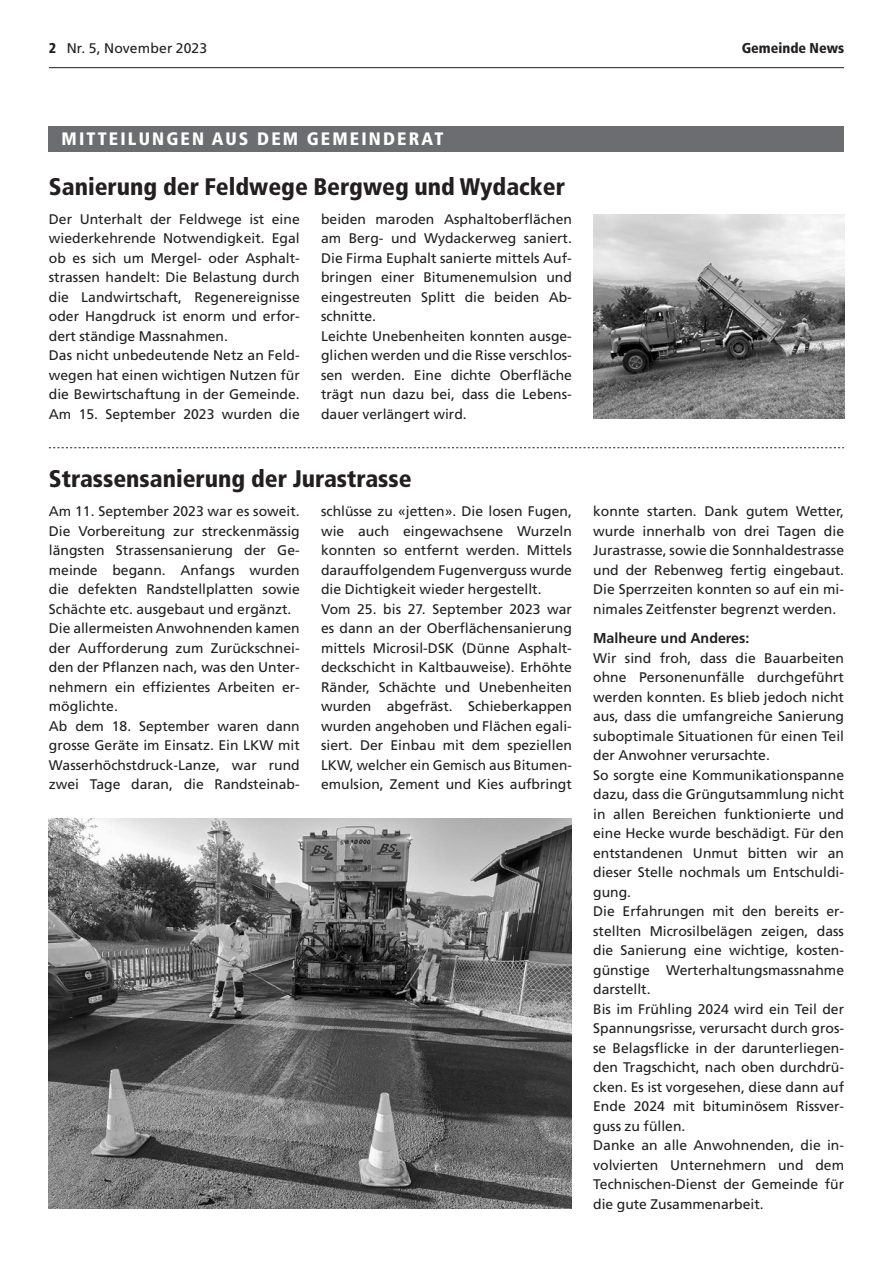
<style>
.page{position:relative;width:893px;height:1263px;background:#fff}
.page>*{position:absolute;margin:0;border:0;box-sizing:border-box;transform-origin:0 0}
.t1{font:900 condensed 24px "Frutiger LT Std";color:#231f20}
.t2{font:900 condensed 18px "Frutiger LT Std";letter-spacing:.12em;color:#fff}
.t3{font:700 14.25px "Frutiger LT Std";color:#231f20}
.t4{font:900 condensed 14.25px "Frutiger LT Std";color:#231f20}
.t5{font:13.95px/19.5px "Frutiger LT Std";color:#231f20}
.s1{font-weight:900;font-stretch:condensed;font-size:14.25px}
</style>
<div class="page">
<hr style="left:49px;top:67px;width:795px;height:1px;background:#231f20">
<div style="left:49px;top:126px;width:795px;height:26px;background:#6c6d70"></div>
<img style="left:49px;top:819px;width:523px;height:390px">
<img style="left:593px;top:214px;width:251px;height:205px">
<svg style="left:49px;top:447px;width:795px;height:1px"></svg>
<p class="t5" style="left:49px;top:39px;width:160px"><span class="s1">2</span> Nr. 5, November 2023</p>
<p class="t4" style="left:742px;top:40px;width:104px">Gemeinde News</p>
<p class="t2" style="left:62px;top:128px;width:383px">MITTEILUNGEN AUS DEM GEMEINDERAT</p>
<h1 class="t1" style="left:49px;top:172px;width:518px">Sanierung der Feldwege Bergweg und Wydacker</h1>
<p class="t5" style="left:321px;top:209px;width:252px">beiden maroden Asphaltoberflächen am Berg- und Wydackerweg saniert.<br>Die Firma Euphalt sanierte mittels Auf&shy;bringen einer Bitumenemulsion und eingestreuten Splitt die beiden Ab&shy;schnitte.<br>Leichte Unebenheiten konnten ausge&shy;glichen werden und die Risse verschlos&shy;sen werden. Eine dichte Oberfläche trägt nun dazu bei, dass die Lebens&shy;dauer verlängert wird.</p>
<p class="t5" style="left:49px;top:209px;width:252px">Der Unterhalt der Feldwege ist eine wiederkehrende Notwendigkeit. Egal ob es sich um Mergel- oder Asphalt&shy;strassen handelt: Die Belastung durch die Landwirtschaft, Regenereignisse oder Hangdruck ist enorm und erfor&shy;dert ständige Massnahmen.<br>Das nicht unbedeutende Netz an Feld&shy;wegen hat einen wichtigen Nutzen für die Bewirtschaftung in der Gemeinde.<br>Am 15. September 2023 wurden die</p>
<h1 class="t1" style="left:49px;top:464px;width:364px">Strassensanierung der Jurastrasse</h1>
<p class="t5" style="left:49px;top:502px;width:252px">Am 11. September 2023 war es soweit.<br>Die Vorbereitung zur streckenmässig längsten Strassensanierung der Ge&shy;meinde begann. Anfangs wurden die defekten Randstellplatten sowie Schächte etc. ausgebaut und ergänzt.<br>Die allermeisten Anwohnenden kamen der Aufforderung zum Zurückschnei&shy;den der Pflanzen nach, was den Unter&shy;nehmern ein effizientes Arbeiten er&shy;möglichte.<br>Ab dem 18. September waren dann grosse Geräte im Einsatz. Ein LKW mit Wasserhöchstdruck-Lanze, war rund zwei Tage daran, die Randsteinab-</p>
<p class="t5" style="left:321px;top:502px;width:252px">schlüsse zu «jetten». Die losen Fugen, wie auch eingewachsene Wurzeln konnten so entfernt werden. Mittels darauffolgendem Fugenverguss wurde die Dichtigkeit wieder hergestellt.<br>Vom 25. bis 27. September 2023 war es dann an der Oberflächensanierung mittels Microsil-DSK (Dünne Asphalt&shy;deckschicht in Kaltbauweise). Erhöhte Ränder, Schächte und Unebenheiten wurden abgefräst. Schieberkappen wurden angehoben und Flächen egali&shy;siert. Der Einbau mit dem speziellen LKW, welcher ein Gemisch aus Bitumen&shy;emulsion, Zement und Kies aufbringt</p>
<p class="t5" style="left:593px;top:502px;width:252px;text-align:justify">konnte starten. Dank gutem Wetter, wurde innerhalb von drei Tagen die Jurastrasse, sowie die Sonnhaldestrasse und der Rebenweg fertig eingebaut.<br>Die Sperrzeiten konnten so auf ein mi&shy;nimales Zeitfenster begrenzt werden.</p>
<p class="t3" style="left:593px;top:630px;width:158px">Malheure und Anderes:</p>
<p class="t5" style="left:593px;top:648px;width:252px">Wir sind froh, dass die Bauarbeiten ohne Personenunfälle durchgeführt werden konnten. Es blieb jedoch nicht aus, dass die umfangreiche Sanierung suboptimale Situationen für einen Teil der Anwohner verursachte.<br>So sorgte eine Kommunikationspanne dazu, dass die Grüngutsammlung nicht in allen Bereichen funktionierte und eine Hecke wurde beschädigt. Für den entstandenen Unmut bitten wir an dieser Stelle nochmals um Entschuldi&shy;gung.<br>Die Erfahrungen mit den bereits er&shy;stellten Microsilbelägen zeigen, dass die Sanierung eine wichtige, kosten&shy;günstige Werterhaltungsmassnahme darstellt.<br>Bis im Frühling 2024 wird ein Teil der Spannungsrisse, verursacht durch gros&shy;se Belagsflicke in der darunterliegen&shy;den Tragschicht, nach oben durchdrü&shy;cken. Es ist vorgesehen, diese dann auf Ende 2024 mit bituminösem Rissver&shy;guss zu füllen.<br>Danke an alle Anwohnenden, die in&shy;volvierten Unternehmern und dem Technischen-Dienst der Gemeinde für die gute Zusammenarbeit.</p>
</div>
